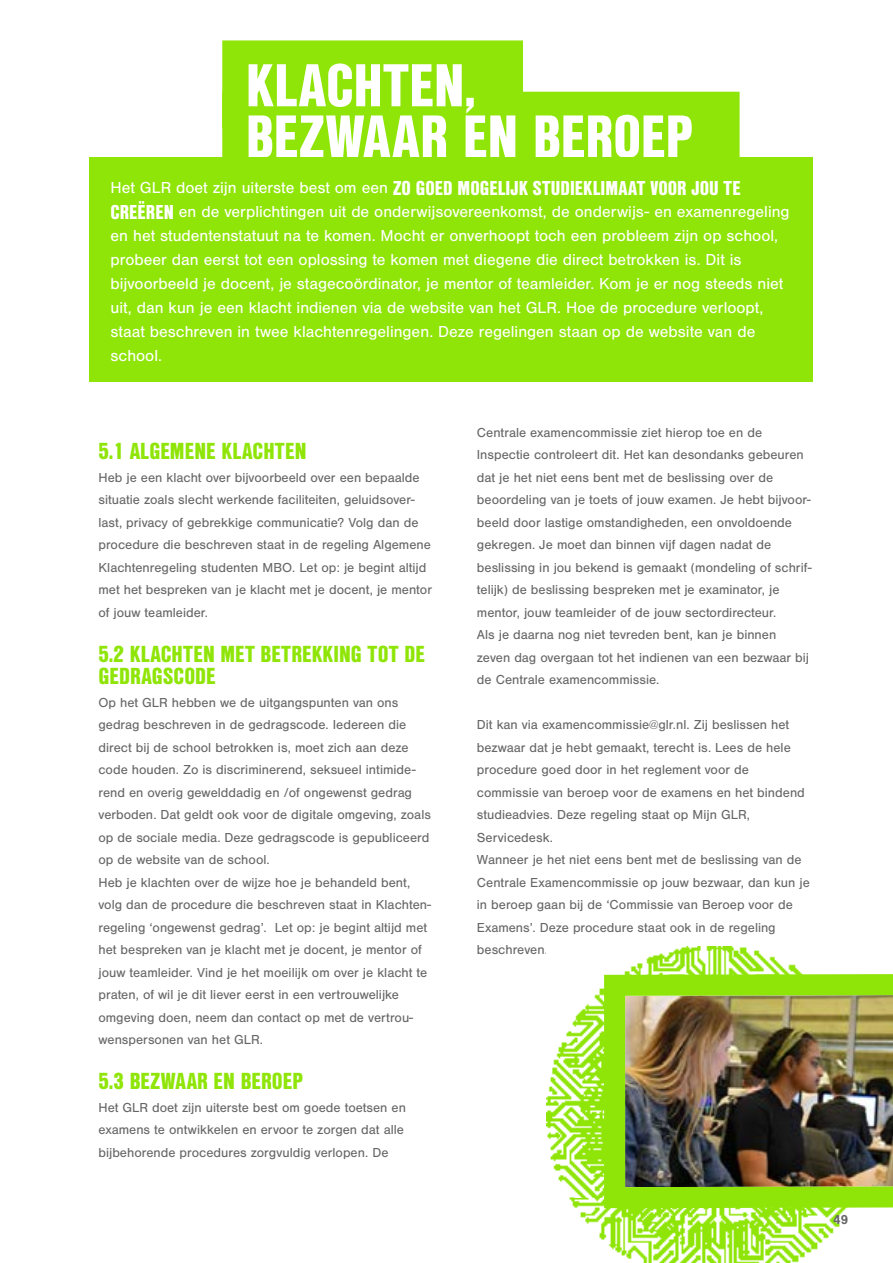
<style>
.page{position:relative;width:893px;height:1263px;background:#fff}
.page>*{position:absolute;margin:0;border:0;box-sizing:border-box;transform-origin:0 0}
.t1{font:900 58.5px/51.3px "Nimbus San Con L";letter-spacing:-.005em;color:#fff}
.t2{font:900 22.5px/22.5px "Nimbus San Con L";color:#8fe507}
.t3{font:900 19.5px "Nimbus San Con L";color:#fff}
.t4{font:16.5px/24px "Nimbus San";color:#fff}
.t5{font:13.5px/22.5px "Nimbus San";color:#666}
.t6{font:700 13.5px "Nimbus San";color:#666}
.s1{font-family:"Nimbus San";font-weight:400;font-size:16.5px}
.s2{font-family:"Nimbus San Con L";font-weight:900;font-size:19.5px}
</style>
<div class="page">
<div style="left:222px;top:40px;width:301px;height:88px;background:#8fe507"></div>
<div style="left:222px;top:92px;width:518px;height:87px;background:#8fe507"></div>
<div style="left:89px;top:158px;width:724px;height:224px;background:#8fe507"></div>
<img style="left:547px;top:947px;width:293px;height:316px">
<img style="left:593px;top:963px;width:300px;height:256px">
<h1 class="t1" style="left:246px;top:57px;width:448px">KLACHTEN,<br>BEZWAAR EN BEROEP</h1>
<h3 class="t3" style="left:111px;top:173px;width:632px"><span class="s1">Het GLR doet zijn uiterste best om een</span> ZO GOED MOGELIJK STUDIEKLIMAAT VOOR JOU TE</h3>
<p class="t4" style="left:111px;top:200px;width:681px"><span class="s2">CREËREN</span> en de verplichtingen uit de onderwijsovereenkomst, de onderwijs- en examenregeling en het studentenstatuut na te komen. Mocht er onverhoopt toch een probleem zijn op school, probeer dan eerst tot een oplossing te komen met diegene die direct betrokken is. Dit is bijvoorbeeld je docent, je stagecoördinator, je mentor of teamleider. Kom je er nog steeds niet uit, dan kun je een klacht indienen via de website van het GLR. Hoe de procedure verloopt, staat beschreven in twee klachtenregelingen. Deze regelingen staan op de website van de school.</p>
<h2 class="t2" style="left:98px;top:439px;width:209px">5.1 ALGEMENE KLACHTEN</h2>
<p class="t5" style="left:98px;top:466px;width:335px">Heb je een klacht over bijvoorbeeld over een bepaalde situatie zoals slecht werkende faciliteiten, geluidsover&shy;last, privacy of gebrekkige communicatie? Volg dan de procedure die beschreven staat in de regeling Algemene Klachtenregeling studenten MBO. Let op: je begint altijd met het bespreken van je klacht met je docent, je mentor of jouw teamleider.</p>
<h2 class="t2" style="left:98px;top:641px;width:328px">5.2 KLACHTEN MET BETREKKING TOT DE<br>GEDRAGSCODE</h2>
<p class="t5" style="left:98px;top:691px;width:334px">Op het GLR hebben we de uitgangspunten van ons gedrag beschreven in de gedragscode. Iedereen die direct bij de school betrokken is, moet zich aan deze code houden. Zo is discriminerend, seksueel intimide&shy;rend en overig gewelddadig en /of ongewenst gedrag verboden. Dat geldt ook voor de digitale omgeving, zoals op de sociale media. Deze gedragscode is gepubliceerd op de website van de school.<br>Heb je klachten over de wijze hoe je behandeld bent, volg dan de procedure die beschreven staat in Klachten&shy;regeling ‘ongewenst gedrag’. Let op: je begint altijd met het bespreken van je klacht met je docent, je mentor of jouw teamleider. Vind je het moeilijk om over je klacht te praten, of wil je dit liever eerst in een vertrouwelijke omgeving doen, neem dan contact op met de vertrou&shy;wenspersonen van het GLR.</p>
<h2 class="t2" style="left:98px;top:1069px;width:206px">5.3 BEZWAAR EN BEROEP</h2>
<p class="t5" style="left:98px;top:1096px;width:309px">Het GLR doet zijn uiterste best om goede toetsen en examens te ontwikkelen en ervoor te zorgen dat alle bijbehorende procedures zorgvuldig verlopen. De</p>
<p class="t5" style="left:477px;top:421px;width:336px">Centrale examencommissie ziet hierop toe en de Inspectie controleert dit. Het kan desondanks gebeuren dat je het niet eens bent met de beslissing over de beoordeling van je toets of jouw examen. Je hebt bijvoor&shy;beeld door lastige omstandigheden, een onvoldoende gekregen. Je moet dan binnen vijf dagen nadat de beslissing in jou bekend is gemaakt (mondeling of schrif&shy;telijk) de beslissing bespreken met je examinator, je mentor, jouw teamleider of de jouw sectordirecteur.<br>Als je daarna nog niet tevreden bent, kan je binnen zeven dag overgaan tot het indienen van een bezwaar bij de Centrale examencommissie.</p>
<p class="t5" style="left:477px;top:714px;width:334px">Dit kan via examencommissie@glr.nl. Zij beslissen het bezwaar dat je hebt gemaakt, terecht is. Lees de hele procedure goed door in het reglement voor de commissie van beroep voor de examens en het bindend studieadvies. Deze regeling staat op Mijn GLR, Servicedesk.<br>Wanneer je het niet eens bent met de beslissing van de Centrale Examencommissie op jouw bezwaar, dan kun je in beroep gaan bij de ‘Commissie van Beroep voor de Examens’. Deze procedure staat ook in de regeling beschreven.</p>
<p class="t6" style="left:833px;top:1212px;width:17px">49</p>
</div>
